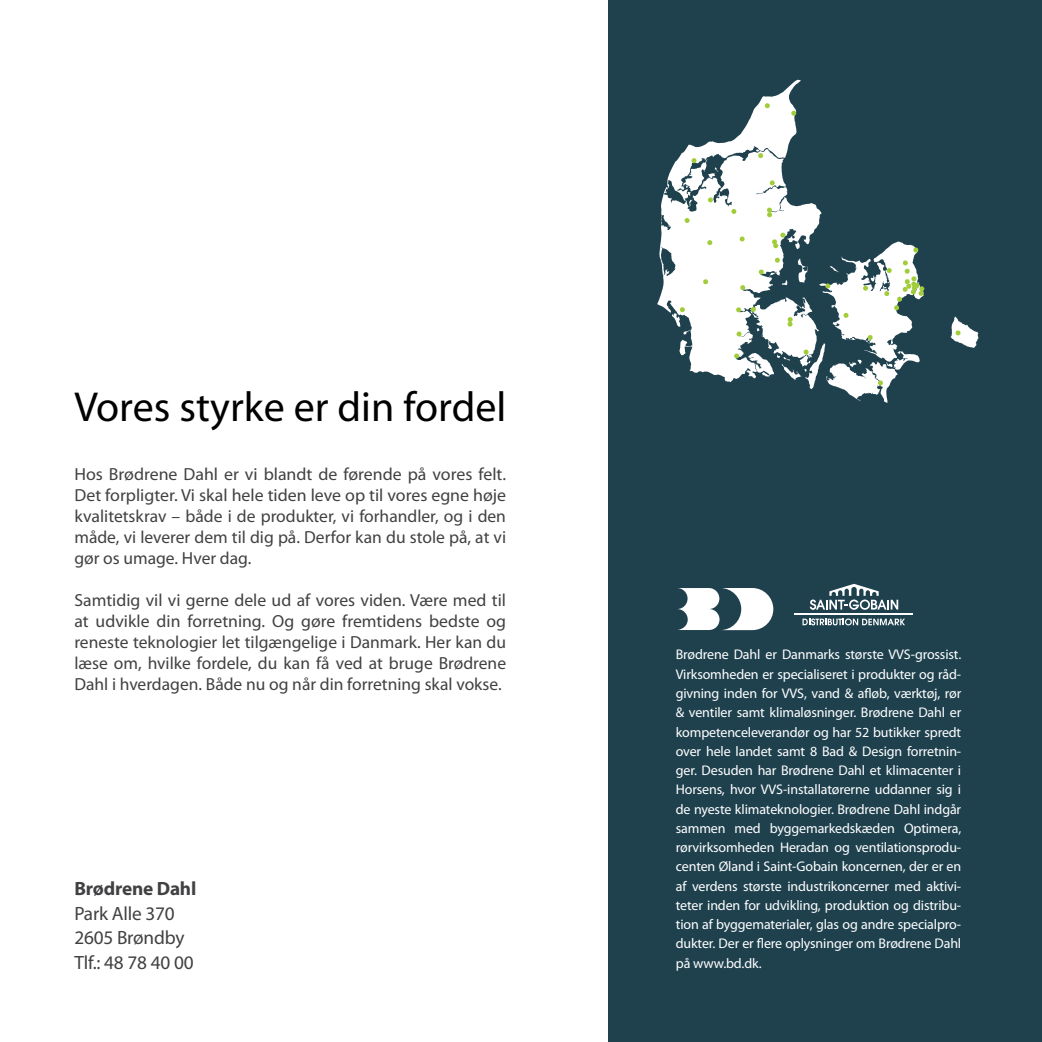
<style>
.page{position:relative;width:1042px;height:1042px;background:#fff}
.page>*{position:absolute;margin:0;border:0;box-sizing:border-box;transform-origin:0 0}
.t1{font:42px "Myriad";color:#000}
.t2{font:19.25px/24.5px "Myriad Pro";letter-spacing:-.01em;color:#414042}
.t3{font:700 19.25px "Myriad Pro";letter-spacing:-.01em;color:#414042}
.t4{font:17.5px/21px "Myriad Pro";color:#414042;text-align:justify}
.t5{font:14px/19.2px "Myriad Pro";letter-spacing:-.01em;color:#fff;text-align:justify}
</style>
<div class="page">
<div style="left:609px;top:0;width:433px;height:1042px;background:#1f414e"></div>
<svg style="left:678px;top:588px;width:95px;height:42px"></svg>
<hr style="left:794px;top:613px;width:119px;height:2px;background:#fff">
<svg style="left:810px;top:584px;width:88px;height:26px"></svg>
<svg style="left:802px;top:618px;width:103px;height:7px"></svg>
<svg style="left:950px;top:317px;width:28px;height:31px"></svg>
<svg style="left:657px;top:80px;width:267px;height:323px"></svg>
<h1 class="t1" style="left:74px;top:386px;width:433px">Vores styrke er din fordel</h1>
<p class="t4" style="left:74px;top:464px;width:433px">Hos Brødrene Dahl er vi blandt de førende på vores felt.<br>Det forpligter. Vi skal hele tiden leve op til vores egne høje kvalitetskrav – både i de produkter, vi forhandler, og i den måde, vi leverer dem til dig på. Derfor kan du stole på, at vi gør os umage. Hver dag.</p>
<p class="t4" style="left:74px;top:590px;width:433px">Samtidig vil vi gerne dele ud af vores viden. Være med til at udvikle din forretning. Og gøre fremtidens bedste og reneste teknologier let tilgængelige i Danmark. Her kan du læse om, hvilke fordele, du kan få ved at bruge Brødrene Dahl i hverdagen. Både nu og når din forretning skal vokse.</p>
<h2 class="t3" style="left:74px;top:876px;width:123px">Brødrene Dahl</h2>
<h2 class="t2" style="left:74px;top:901px;width:121px">Park Alle 370<br>2605 Brøndby<br>Tlf.: 48 78 40 00</h2>
<p class="t5" style="left:676px;top:645px;width:287px">Brødrene Dahl er Danmarks største VVS-grossist.<br>Virksomheden er specialiseret i produkter og råd&shy;givning inden for VVS, vand &amp; afløb, værktøj, rør &amp; ventiler samt klimaløsninger. Brødrene Dahl er kompetenceleverandør og har 52 butikker spredt over hele landet samt 8 Bad &amp; Design forretnin&shy;ger. Desuden har Brødrene Dahl et klimacenter i Horsens, hvor VVS-installatørerne uddanner sig i de nyeste klimateknologier. Brødrene Dahl indgår sammen med byggemarkedskæden Optimera, rørvirksomheden Heradan og ventilationsprodu&shy;centen Øland i Saint-Gobain koncernen, der er en af verdens største industrikoncerner med aktivi&shy;teter inden for udvikling, produktion og distribu&shy;tion af byggematerialer, glas og andre specialpro&shy;dukter. Der er flere oplysninger om Brødrene Dahl på www.bd.dk.</p>
</div>
